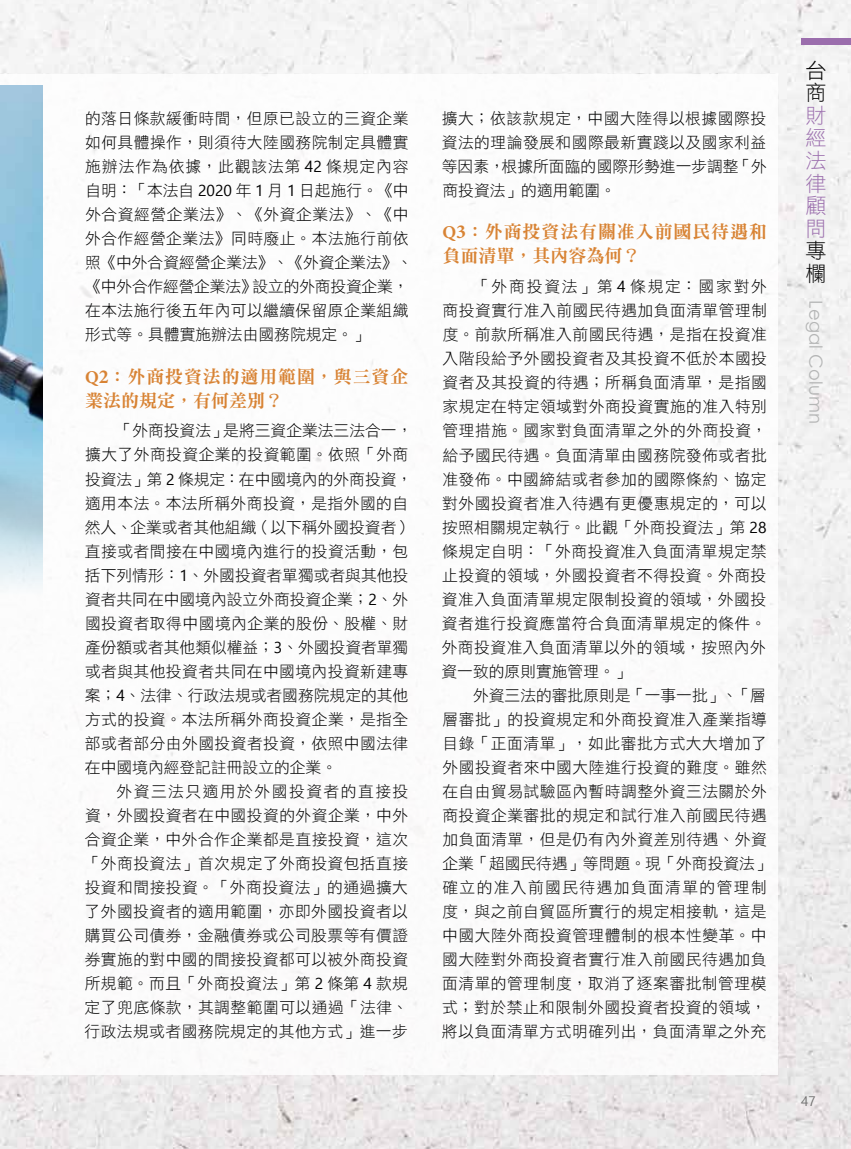
<style>
.page{position:relative;width:851px;height:1149px;background:#fff}
.page>*{position:absolute;margin:0;border:0;box-sizing:border-box;transform-origin:0 0}
.t1{font:21px/22.5px "DF Hei Std W3";color:#9b6ead;text-align:justify}
.t2{font:21px/22.5px "DF Hei Std W3";color:#000}
.t3{font:18px/24px "DF Ming Std W9";letter-spacing:.045em;color:#d88334}
.t4{font:18px "Century Gothic";letter-spacing:.01em;color:#b5b6b6}
.t5{font:15.75px/24px "DF Hei Std W3";letter-spacing:.03em;color:#000;text-align:justify}
.t6{font:15.75px/24px "DF Hei Std W3";color:#000}
.t7{font:13.5px "Ebrima";color:#727171}
.s1{font-family:"Ebrima"}
.s2{font-family:"Minion Pro";font-weight:700}
.s3{font-family:"Minion Pro";font-weight:700;font-size:19.8px}
.s4{font-family:"DF Ming Std W7"}
</style>
<div class="page">
<img style="left:1px;top:0;width:849px;height:1148px">
<img style="left:0;top:0;width:1px;height:1148px">
<div style="left:0;top:74px;width:777px;height:1000px;background:#fff"></div>
<div style="left:800px;top:38px;width:50px;height:7px;background:#9b6ead"></div>
<img style="left:0;top:85px;width:43px;height:504px">
<p class="t5" style="left:85px;top:106px;width:329px;text-align:left">的落日條款緩衝時間，但原已設立的三資企業如何具體操作，則須待大陸國務院制定具體實施辦法作為依據，此觀該法第 <span class="s1">42</span> 條規定內容自明：「本法自 <span class="s1">2020</span> 年 <span class="s1">1</span> 月 <span class="s1">1</span> 日起施行。《中外合資經營企業法》、《外資企業法》、《中外合作經營企業法》同時廢止。本法施行前依照《中外合資經營企業法》、《外資企業法》、《中外合作經營企業法》設立的外商投資企業，在本法施行後五年內可以繼續保留原企業組織形式等。具體實施辦法由國務院規定。」</p>
<p class="t3" style="left:85px;top:364px;width:325px"><span class="s2">Q</span><span class="s3">2</span><span class="s4">：</span>外商投資法的適用範圍<span class="s4">，</span>與三資企業法的規定<span class="s4">，</span>有何差別<span class="s4">？</span></p>
<p class="t6" style="left:85px;top:418px;width:329px;text-indent:32px">「外商投資法」是將三資企業法三法合一，擴大了外商投資企業的投資範圍。依照「外商投資法」第 <span class="s1">2</span> 條規定：在中國境內的外商投資，適用本法。本法所稱外商投資，是指外國的自然人、企業或者其他組織（以下稱外國投資者）直接或者間接在中國境內進行的投資活動，包括下列情形：<span class="s1">1</span>、外國投資者單獨或者與其他投資者共同在中國境內設立外商投資企業；<span class="s1">2</span>、外國投資者取得中國境內企業的股份、股權、財產份額或者其他類似權益；<span class="s1">3</span>、外國投資者單獨或者與其他投資者共同在中國境內投資新建專案；<span class="s1">4</span>、法律、行政法規或者國務院規定的其他方式的投資。本法所稱外商投資企業，是指全部或者部分由外國投資者投資，依照中國法律在中國境內經登記註冊設立的企業。</p>
<p class="t5" style="left:85px;top:778px;width:325px;text-indent:32px">外資三法只適用於外國投資者的直接投資，外國投資者在中國投資的外資企業，中外合資企業，中外合作企業都是直接投資，這次「外商投資法」首次規定了外商投資包括直接投資和間接投資。「外商投資法」的通過擴大了外國投資者的適用範圍，亦即外國投資者以購買公司債券，金融債券或公司股票等有價證券實施的對中國的間接投資都可以被外商投資所規範。而且「外商投資法」第 <span class="s1">2</span> 條第 <span class="s1">4</span> 款規定了兜底條款，其調整範圍可以通過「法律、行政法規或者國務院規定的其他方式」進一步</p>
<p class="t5" style="left:442px;top:106px;width:326px">擴大；依該款規定，中國大陸得以根據國際投資法的理論發展和國際最新實踐以及國家利益等因素，根據所面臨的國際形勢進一步調整「外商投資法」的適用範圍。</p>
<p class="t3" style="left:442px;top:220px;width:326px"><span class="s2">Q</span><span class="s3">3</span><span class="s4">：</span>外商投資法有關准入前國民待遇和負面清單<span class="s4">，</span>其內容為何<span class="s4">？</span></p>
<p class="t5" style="left:441px;top:274px;width:327px;text-indent:32px">「外商投資法」第 <span class="s1">4</span> 條規定：國家對外商投資實行准入前國民待遇加負面清單管理制度。前款所稱准入前國民待遇，是指在投資准入階段給予外國投資者及其投資不低於本國投資者及其投資的待遇；所稱負面清單，是指國家規定在特定領域對外商投資實施的准入特別管理措施。國家對負面清單之外的外商投資，給予國民待遇。負面清單由國務院發佈或者批准發佈。中國締結或者參加的國際條約、協定對外國投資者准入待遇有更優惠規定的，可以按照相關規定執行。此觀「外商投資法」第 <span class="s1">28</span>條規定自明：「外商投資准入負面清單規定禁止投資的領域，外國投資者不得投資。外商投資准入負面清單規定限制投資的領域，外國投資者進行投資應當符合負面清單規定的條件。外商投資准入負面清單以外的領域，按照內外資一致的原則實施管理。」</p>
<p class="t5" style="left:442px;top:682px;width:330px;text-align:left;text-indent:31px">外資三法的審批原則是「一事一批」、「層層審批」的投資規定和外商投資准入產業指導目錄「正面清單」，如此審批方式大大增加了外國投資者來中國大陸進行投資的難度。雖然在自由貿易試驗區內暫時調整外資三法關於外商投資企業審批的規定和試行准入前國民待遇加負面清單，但是仍有內外資差別待遇、外資企業「超國民待遇」等問題。現「外商投資法」確立的准入前國民待遇加負面清單的管理制度，與之前自貿區所實行的規定相接軌，這是中國大陸外商投資管理體制的根本性變革。中國大陸對外商投資者實行准入前國民待遇加負面清單的管理制度，取消了逐案審批制管理模式；對於禁止和限制外國投資者投資的領域，將以負面清單方式明確列出，負面清單之外充</p>
<h1 class="t2" style="left:805px;top:58px;width:22px">台商</h1>
<h1 class="t1" style="left:805px;top:104px;width:22px">財經法律顧問</h1>
<h1 class="t2" style="left:805px;top:239px;width:22px">專欄</h1>
<p class="t4" style="left:828px;top:300px;width:125px;rotate:90deg">Legal Column</p>
<p class="t7" style="left:801px;top:1091px;width:16px">47</p>
</div>
